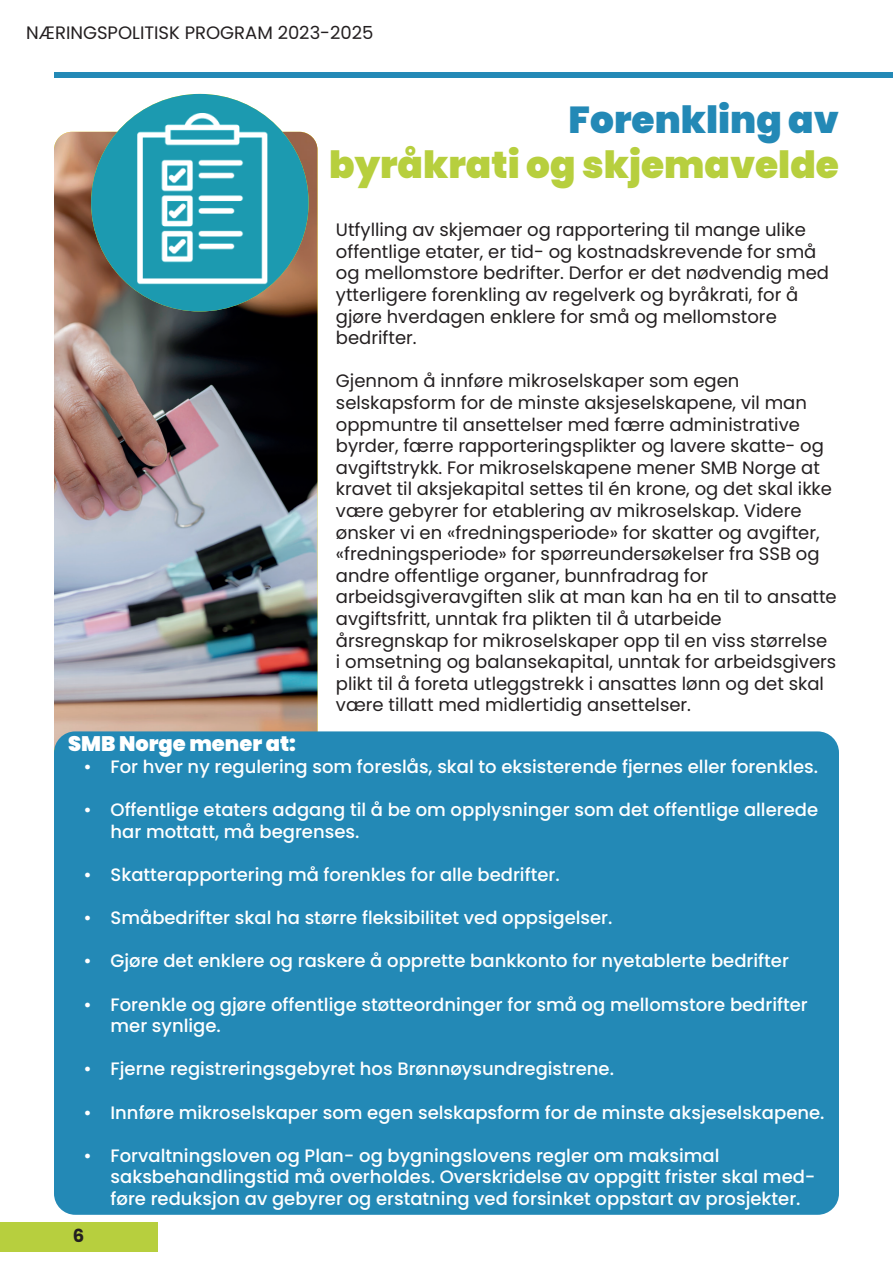
<style>
.page{position:relative;width:893px;height:1263px;background:#fff}
.page>*{position:absolute;margin:0;border:0;box-sizing:border-box;transform-origin:0 0}
.t1{font:900 37.5px "Poppins";color:#b7cf3e}
.t2{font:900 37.5px "Poppins";color:#2389b6}
.t3{font:900 21px "Poppins";color:#fff}
.t4{font:18px/21.6px "Poppins";color:#231f20}
.t5{font:500 18px/21.6px "Poppins";color:#fff}
.t6{font:700 18px "Poppins";color:#231f20}
</style>
<div class="page">
<div style="left:0;top:1222px;width:157px;height:30px;background:#b7cf3e"></div>
<div style="left:54px;top:72px;width:839px;height:6px;background:#2389b6"></div>
<img style="left:54px;top:132px;width:263px;height:616px">
<div style="left:54px;top:731px;width:785px;height:484px;background:#2389b6;border-radius:21px"></div>
<img style="left:91px;top:94px;width:218px;height:217px;border-radius:109px">
<p class="t4" style="left:26px;top:22px;width:349px">NÆRINGSPOLITISK PROGRAM 2023-2025</p>
<h1 class="t2" style="left:569px;top:98px;width:272px">Forenkling av</h1>
<h1 class="t1" style="left:329px;top:143px;width:511px">byråkrati og skjemavelde</h1>
<p class="t4" style="left:336px;top:219px;width:495px">Utfylling av skjemaer og rapportering til mange ulike offentlige etater, er tid- og kostnadskrevende for små og mellomstore bedrifter. Derfor er det nødvendig med ytterligere forenkling av regelverk og byråkrati, for å gjøre hverdagen enklere for små og mellomstore bedrifter.</p>
<p class="t4" style="left:336px;top:370px;width:502px">Gjennom å innføre mikroselskaper som egen selskapsform for de minste aksjeselskapene, vil man oppmuntre til ansettelser med færre administrative byrder, færre rapporteringsplikter og lavere skatte- og avgiftstrykk. For mikroselskapene mener SMB Norge at kravet til aksjekapital settes til én krone, og det skal ikke være gebyrer for etablering av mikroselskap. Videre ønsker vi en «fredningsperiode» for skatter og avgifter, «fredningsperiode» for spørreundersøkelser fra SSB og andre offentlige organer, bunnfradrag for arbeidsgiveravgiften slik at man kan ha en til to ansatte avgiftsfritt, unntak fra plikten til å utarbeide årsregnskap for mikroselskaper opp til en viss størrelse<br>i omsetning og balansekapital, unntak for arbeidsgivers plikt til å foreta utleggstrekk i ansattes lønn og det skal være tillatt med midlertidig ansettelser.</p>
<p class="t3" style="left:68px;top:732px;width:229px">SMB Norge mener at:</p>
<p class="t5" style="left:84px;top:756px;width:736px">• For hver ny regulering som foreslås, skal to eksisterende fjernes eller forenkles.</p>
<p class="t5" style="left:111px;top:799px;width:709px;text-indent:-27px">• Offentlige etaters adgang til å be om opplysninger som det offentlige allerede har mottatt, må begrenses.</p>
<p class="t5" style="left:84px;top:864px;width:478px">• Skatterapportering må forenkles for alle bedrifter.</p>
<p class="t5" style="left:84px;top:907px;width:530px">• Småbedrifter skal ha større fleksibilitet ved oppsigelser.</p>
<p class="t5" style="left:84px;top:950px;width:707px">• Gjøre det enklere og raskere å opprette bankkonto for nyetablerte bedrifter</p>
<p class="t5" style="left:111px;top:993px;width:699px;text-indent:-27px">• Forenkle og gjøre offentlige støtteordninger for små og mellomstore bedrifter mer synlige.</p>
<p class="t5" style="left:84px;top:1058px;width:532px">• Fjerne registreringsgebyret hos Brønnøysundregistrene.</p>
<p class="t5" style="left:84px;top:1101px;width:742px">• Innføre mikroselskaper som egen selskapsform for de minste aksjeselskapene.</p>
<p class="t5" style="left:111px;top:1145px;width:706px;text-indent:-27px">• Forvaltningsloven og Plan- og bygningslovens regler om maksimal saksbehandlingstid må overholdes. Overskridelse av oppgitt frister skal med&shy;føre reduksjon av gebyrer og erstatning ved forsinket oppstart av prosjekter.</p>
<p class="t6" style="left:73px;top:1225px;width:13px">6</p>
</div>
